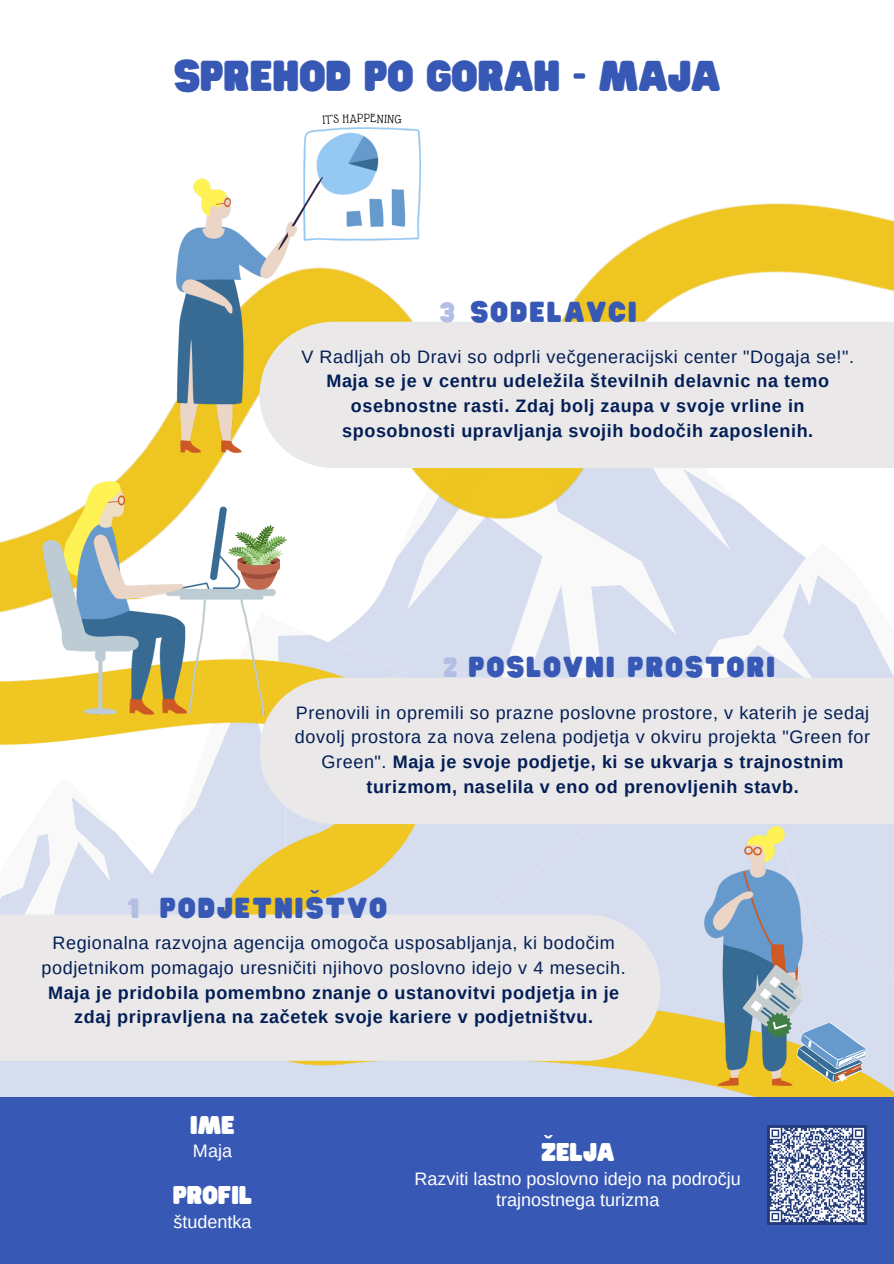
<style>
.page{position:relative;width:894px;height:1264px;background:#fff}
.page>*{position:absolute;margin:0;border:0;box-sizing:border-box;transform-origin:0 0}
.t1{font:37.95px "Hitand Run";color:#3758b4}
.t2{font:25.35px "Hitand Run";letter-spacing:.09em;color:#3758b4}
.t3{font:24.3px "Hitand Run";color:#b2bee3}
.t4{font:22.5px "Hitand Run";color:#fff}
.t5{font:700 20.85px "Noto Sans";color:#fff}
.t6{font:700 20.85px "Noto Sans";color:#3758b4}
.t7{font:18px/24.8px "Arimo";letter-spacing:.03em;color:#021e56;text-align:center}
.t8{font:700 18px/24.8px "Arimo";letter-spacing:.035em;color:#021e56;text-align:center}
.t9{font:18px/21.5px "Arimo";color:#fff;text-align:center}
.t10{font:12.9px "Glass Antiqua";color:#000}
.s1{font-weight:400}
.s2{font-weight:700}
</style>
<div class="page">
<img style="left:0;top:127px;width:893px;height:471px">
<img style="left:0;top:598px;width:893px;height:499px">
<div style="left:0;top:1097px;width:893px;height:166px;background:#3758b4"></div>
<img style="left:704px;top:826px;width:98px;height:259px">
<svg style="left:741px;top:964px;width:129px;height:121px;background:#abb7ae"></svg>
<img style="left:42px;top:481px;width:233px;height:234px">
<div style="left:0;top:914px;width:660px;height:146px;background:#eae8e8"></div>
<div style="left:259px;top:677px;width:634px;height:147px;background:#eae8e8"></div>
<div style="left:259px;top:322px;width:634px;height:146px;background:#eae8e8"></div>
<img style="left:176px;top:128px;width:244px;height:324px">
<svg style="left:228px;top:525px;width:58px;height:65px"></svg>
<img style="left:767px;top:1125px;width:99px;height:99px">
<p class="t1" style="left:174px;top:55px;width:548px">SPREHOD PO GORAH - MAJA</p>
<p class="t10" style="left:357px;top:112px;width:8px">P</p>
<p class="t3" style="left:440px;top:298px;width:16px">3</p>
<p class="t2" style="left:470px;top:297px;width:167px">SODELAVCI</p>
<p class="t8" style="left:301px;top:344px;width:554px"><span class="s1">V Radljah ob Dravi so odprli večgeneracijski center "Dogaja se!".<br></span>Maja se je v centru udeležila številnih delavnic na temo osebnostne rasti. Zdaj bolj zaupa v svoje vrline in sposobnosti upravljanja svojih bodočih zaposlenih.</p>
<p class="t3" style="left:443px;top:654px;width:15px">2</p>
<p class="t2" style="left:468px;top:653px;width:308px">POSLOVNI PROSTORI</p>
<p class="t7" style="left:295px;top:700px;width:576px">Prenovili in opremili so prazne poslovne prostore, v katerih je sedaj dovolj prostora za nova zelena podjetja v okviru projekta "Green for Green". <span class="s2">Maja je svoje podjetje, ki se ukvarja s trajnostnim turizmom, naselila v eno od prenovljenih stavb.</span></p>
<p class="t6" style="left:309px;top:883px;width:12px">ˇ</p>
<p class="t2" style="left:160px;top:893px;width:228px">PODJETNISTVO</p>
<p class="t7" style="left:42px;top:930px;width:585px">Regionalna razvojna agencija omogoča usposabljanja, ki bodočim podjetnikom pomagajo uresničiti njihovo poslovno idejo v 4 mesecih.<br><span class="s2">Maja je pridobila pomembno znanje o ustanovitvi podjetja in je zdaj pripravljena na začetek svoje kariere v podjetništvu.</span></p>
<p class="t3" style="left:127px;top:894px;width:13px">1</p>
<p class="t4" style="left:190px;top:1112px;width:46px">IME</p>
<p class="t9" style="left:193px;top:1140px;width:41px">Maja</p>
<p class="t4" style="left:173px;top:1182px;width:81px">PROFIL</p>
<p class="t9" style="left:173px;top:1210px;width:80px">študentka</p>
<p class="t5" style="left:543px;top:1128px;width:12px">ˇ</p>
<p class="t4" style="left:541px;top:1139px;width:75px">ZELJA</p>
<p class="t9" style="left:414px;top:1167px;width:328px">Razviti lastno poslovno idejo na področju trajnostnega turizma</p>
</div>
